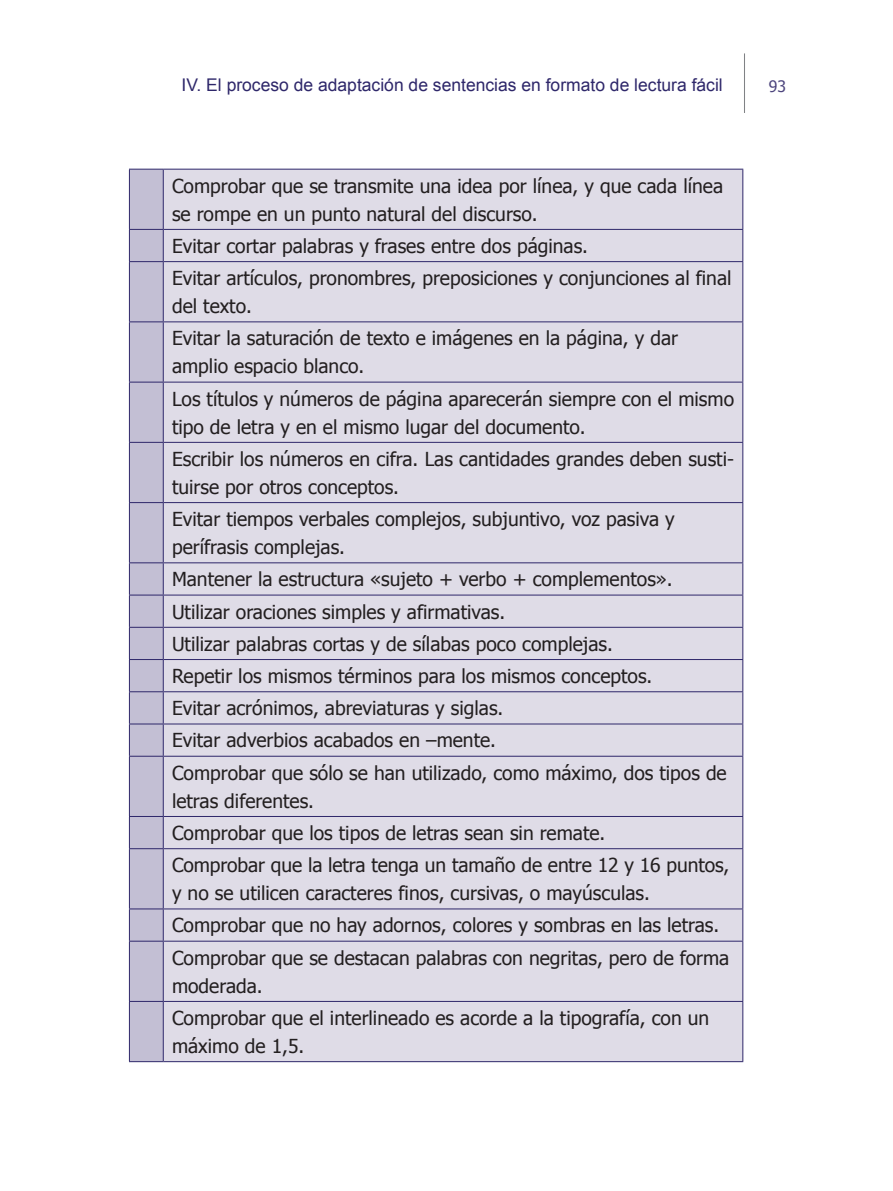
<style>
.page{position:relative;width:893px;height:1191px;background:#fff}
.page>*{position:absolute;margin:0;border:0;box-sizing:border-box;transform-origin:0 0}
.Parrafo_tabla{font:19.25px/28px "Tahoma";color:#231f20}
.Parrafo{font:19.25px/28px "Tahoma";color:#231f20}
.t1{font:17.5px "Arial";color:#2e276a}
.t2{font:15.75px "Tahoma";color:#4d457d}
</style>
<div class="page">
<hr style="left:744px;top:53px;width:1px;height:60px;background:#808285">
<div style="left:130px;top:170px;width:33px;height:891px;background:#c3bfd4"></div>
<div style="left:164px;top:170px;width:578px;height:891px;background:#dfdce7"></div>
<hr style="left:163px;top:170px;width:1px;height:59px;background:#2e276a">
<hr style="left:163px;top:230px;width:1px;height:31px;background:#2e276a">
<hr style="left:163px;top:262px;width:1px;height:59px;background:#2e276a">
<hr style="left:163px;top:322px;width:1px;height:60px;background:#2e276a">
<hr style="left:163px;top:382px;width:1px;height:60px;background:#2e276a">
<hr style="left:163px;top:443px;width:1px;height:59px;background:#2e276a">
<hr style="left:163px;top:503px;width:1px;height:59px;background:#2e276a">
<hr style="left:163px;top:563px;width:1px;height:31px;background:#2e276a">
<hr style="left:163px;top:595px;width:1px;height:32px;background:#2e276a">
<hr style="left:163px;top:628px;width:1px;height:31px;background:#2e276a">
<hr style="left:163px;top:660px;width:1px;height:31px;background:#2e276a">
<hr style="left:163px;top:692px;width:1px;height:31px;background:#2e276a">
<hr style="left:163px;top:724px;width:1px;height:32px;background:#2e276a">
<hr style="left:163px;top:756px;width:1px;height:60px;background:#2e276a">
<hr style="left:163px;top:817px;width:1px;height:31px;background:#2e276a">
<hr style="left:163px;top:849px;width:1px;height:59px;background:#2e276a">
<hr style="left:163px;top:909px;width:1px;height:31px;background:#2e276a">
<hr style="left:163px;top:941px;width:1px;height:60px;background:#2e276a">
<hr style="left:163px;top:1001px;width:1px;height:60px;background:#2e276a">
<hr style="left:129px;top:1001px;width:1px;height:60px;background:#2e276a">
<hr style="left:742px;top:1001px;width:1px;height:60px;background:#2e276a">
<hr style="left:129px;top:1061px;width:34px;height:1px;background:#2e276a">
<hr style="left:163px;top:1061px;width:580px;height:1px;background:#2e276a">
<hr style="left:129px;top:941px;width:1px;height:60px;background:#2e276a">
<hr style="left:742px;top:941px;width:1px;height:60px;background:#2e276a">
<hr style="left:129px;top:1001px;width:34px;height:1px;background:#2e276a">
<hr style="left:163px;top:1001px;width:580px;height:1px;background:#2e276a">
<hr style="left:129px;top:909px;width:1px;height:31px;background:#2e276a">
<hr style="left:742px;top:909px;width:1px;height:31px;background:#2e276a">
<hr style="left:129px;top:940px;width:34px;height:1px;background:#2e276a">
<hr style="left:163px;top:940px;width:580px;height:1px;background:#2e276a">
<hr style="left:129px;top:849px;width:1px;height:59px;background:#2e276a">
<hr style="left:742px;top:849px;width:1px;height:59px;background:#2e276a">
<hr style="left:129px;top:908px;width:34px;height:1px;background:#2e276a">
<hr style="left:163px;top:908px;width:580px;height:1px;background:#2e276a">
<hr style="left:129px;top:817px;width:1px;height:31px;background:#2e276a">
<hr style="left:742px;top:817px;width:1px;height:31px;background:#2e276a">
<hr style="left:129px;top:848px;width:34px;height:1px;background:#2e276a">
<hr style="left:163px;top:848px;width:580px;height:1px;background:#2e276a">
<hr style="left:129px;top:756px;width:1px;height:60px;background:#2e276a">
<hr style="left:742px;top:756px;width:1px;height:60px;background:#2e276a">
<hr style="left:129px;top:816px;width:34px;height:1px;background:#2e276a">
<hr style="left:163px;top:816px;width:580px;height:1px;background:#2e276a">
<hr style="left:129px;top:724px;width:1px;height:32px;background:#2e276a">
<hr style="left:742px;top:724px;width:1px;height:32px;background:#2e276a">
<hr style="left:129px;top:756px;width:34px;height:1px;background:#2e276a">
<hr style="left:163px;top:756px;width:580px;height:1px;background:#2e276a">
<hr style="left:129px;top:692px;width:1px;height:31px;background:#2e276a">
<hr style="left:742px;top:692px;width:1px;height:31px;background:#2e276a">
<hr style="left:129px;top:723px;width:34px;height:1px;background:#2e276a">
<hr style="left:163px;top:723px;width:580px;height:1px;background:#2e276a">
<hr style="left:129px;top:660px;width:1px;height:31px;background:#2e276a">
<hr style="left:742px;top:660px;width:1px;height:31px;background:#2e276a">
<hr style="left:129px;top:691px;width:34px;height:1px;background:#2e276a">
<hr style="left:163px;top:691px;width:580px;height:1px;background:#2e276a">
<hr style="left:129px;top:628px;width:1px;height:31px;background:#2e276a">
<hr style="left:742px;top:628px;width:1px;height:31px;background:#2e276a">
<hr style="left:129px;top:659px;width:34px;height:1px;background:#2e276a">
<hr style="left:163px;top:659px;width:580px;height:1px;background:#2e276a">
<hr style="left:129px;top:595px;width:1px;height:32px;background:#2e276a">
<hr style="left:742px;top:595px;width:1px;height:32px;background:#2e276a">
<hr style="left:129px;top:627px;width:34px;height:1px;background:#2e276a">
<hr style="left:163px;top:627px;width:580px;height:1px;background:#2e276a">
<hr style="left:129px;top:563px;width:1px;height:31px;background:#2e276a">
<hr style="left:742px;top:563px;width:1px;height:31px;background:#2e276a">
<hr style="left:129px;top:594px;width:34px;height:1px;background:#2e276a">
<hr style="left:163px;top:594px;width:580px;height:1px;background:#2e276a">
<hr style="left:129px;top:562px;width:34px;height:1px;background:#2e276a">
<hr style="left:163px;top:562px;width:580px;height:1px;background:#2e276a">
<hr style="left:129px;top:503px;width:1px;height:59px;background:#2e276a">
<hr style="left:742px;top:503px;width:1px;height:59px;background:#2e276a">
<hr style="left:129px;top:443px;width:1px;height:59px;background:#2e276a">
<hr style="left:742px;top:443px;width:1px;height:59px;background:#2e276a">
<hr style="left:129px;top:502px;width:34px;height:1px;background:#2e276a">
<hr style="left:163px;top:502px;width:580px;height:1px;background:#2e276a">
<hr style="left:129px;top:382px;width:1px;height:60px;background:#2e276a">
<hr style="left:742px;top:382px;width:1px;height:60px;background:#2e276a">
<hr style="left:129px;top:442px;width:34px;height:1px;background:#2e276a">
<hr style="left:163px;top:442px;width:580px;height:1px;background:#2e276a">
<hr style="left:129px;top:322px;width:1px;height:60px;background:#2e276a">
<hr style="left:742px;top:322px;width:1px;height:60px;background:#2e276a">
<hr style="left:129px;top:382px;width:34px;height:1px;background:#2e276a">
<hr style="left:163px;top:382px;width:580px;height:1px;background:#2e276a">
<hr style="left:129px;top:262px;width:1px;height:59px;background:#2e276a">
<hr style="left:742px;top:262px;width:1px;height:59px;background:#2e276a">
<hr style="left:129px;top:321px;width:34px;height:1px;background:#2e276a">
<hr style="left:163px;top:321px;width:580px;height:1px;background:#2e276a">
<hr style="left:129px;top:230px;width:1px;height:31px;background:#2e276a">
<hr style="left:742px;top:230px;width:1px;height:31px;background:#2e276a">
<hr style="left:129px;top:261px;width:34px;height:1px;background:#2e276a">
<hr style="left:163px;top:261px;width:580px;height:1px;background:#2e276a">
<hr style="left:129px;top:170px;width:1px;height:59px;background:#2e276a">
<hr style="left:742px;top:170px;width:1px;height:59px;background:#2e276a">
<hr style="left:129px;top:229px;width:34px;height:1px;background:#2e276a">
<hr style="left:163px;top:229px;width:580px;height:1px;background:#2e276a">
<hr style="left:129px;top:169px;width:34px;height:1px;background:#2e276a">
<hr style="left:163px;top:169px;width:580px;height:1px;background:#2e276a">
<p class="t1" style="left:182px;top:73px;width:543px">IV. El proceso de adaptación de sentencias en formato de lectura fácil</p>
<p class="t2" style="left:769px;top:76px;width:19px">93</p>
<p class="Parrafo_tabla" style="left:172px;top:171px;width:553px">Comprobar que se transmite una idea por línea, y que cada línea se rompe en un punto natural del discurso.</p>
<p class="Parrafo_tabla" style="left:172px;top:231px;width:418px">Evitar cortar palabras y frases entre dos páginas.</p>
<p class="Parrafo_tabla" style="left:172px;top:263px;width:561px">Evitar artículos, pronombres, preposiciones y conjunciones al final del texto.</p>
<p class="Parrafo_tabla" style="left:172px;top:323px;width:508px">Evitar la saturación de texto e imágenes en la página, y dar amplio espacio blanco.</p>
<p class="Parrafo" style="left:172px;top:384px;width:564px">Los títulos y números de página aparecerán siempre con el mismo tipo de letra y en el mismo lugar del documento.</p>
<p class="Parrafo" style="left:172px;top:444px;width:564px">Escribir los números en cifra. Las cantidades grandes deben susti&shy;tuirse por otros conceptos.</p>
<p class="Parrafo_tabla" style="left:172px;top:504px;width:504px">Evitar tiempos verbales complejos, subjuntivo, voz pasiva y perífrasis complejas.</p>
<p class="Parrafo_tabla" style="left:172px;top:564px;width:502px">Mantener la estructura «sujeto + verbo + complementos».</p>
<p class="Parrafo_tabla" style="left:172px;top:596px;width:335px">Utilizar oraciones simples y afirmativas.</p>
<p class="Parrafo_tabla" style="left:172px;top:629px;width:442px">Utilizar palabras cortas y de sílabas poco complejas.</p>
<p class="Parrafo_tabla" style="left:172px;top:661px;width:482px">Repetir los mismos términos para los mismos conceptos.</p>
<p class="Parrafo_tabla" style="left:172px;top:693px;width:333px">Evitar acrónimos, abreviaturas y siglas.</p>
<p class="Parrafo_tabla" style="left:172px;top:725px;width:326px">Evitar adverbios acabados en –mente.</p>
<p class="Parrafo_tabla" style="left:172px;top:758px;width:556px">Comprobar que sólo se han utilizado, como máximo, dos tipos de letras diferentes.</p>
<p class="Parrafo_tabla" style="left:172px;top:818px;width:435px">Comprobar que los tipos de letras sean sin remate.</p>
<p class="Parrafo_tabla" style="left:172px;top:850px;width:559px">Comprobar que la letra tenga un tamaño de entre 12 y 16 puntos, y no se utilicen caracteres finos, cursivas, o mayúsculas.</p>
<p class="Parrafo_tabla" style="left:172px;top:910px;width:549px">Comprobar que no hay adornos, colores y sombras en las letras.</p>
<p class="Parrafo_tabla" style="left:172px;top:942px;width:559px">Comprobar que se destacan palabras con negritas, pero de forma moderada.</p>
<p class="Parrafo_tabla" style="left:172px;top:1003px;width:539px">Comprobar que el interlineado es acorde a la tipografía, con un máximo de 1,5.</p>
</div>
